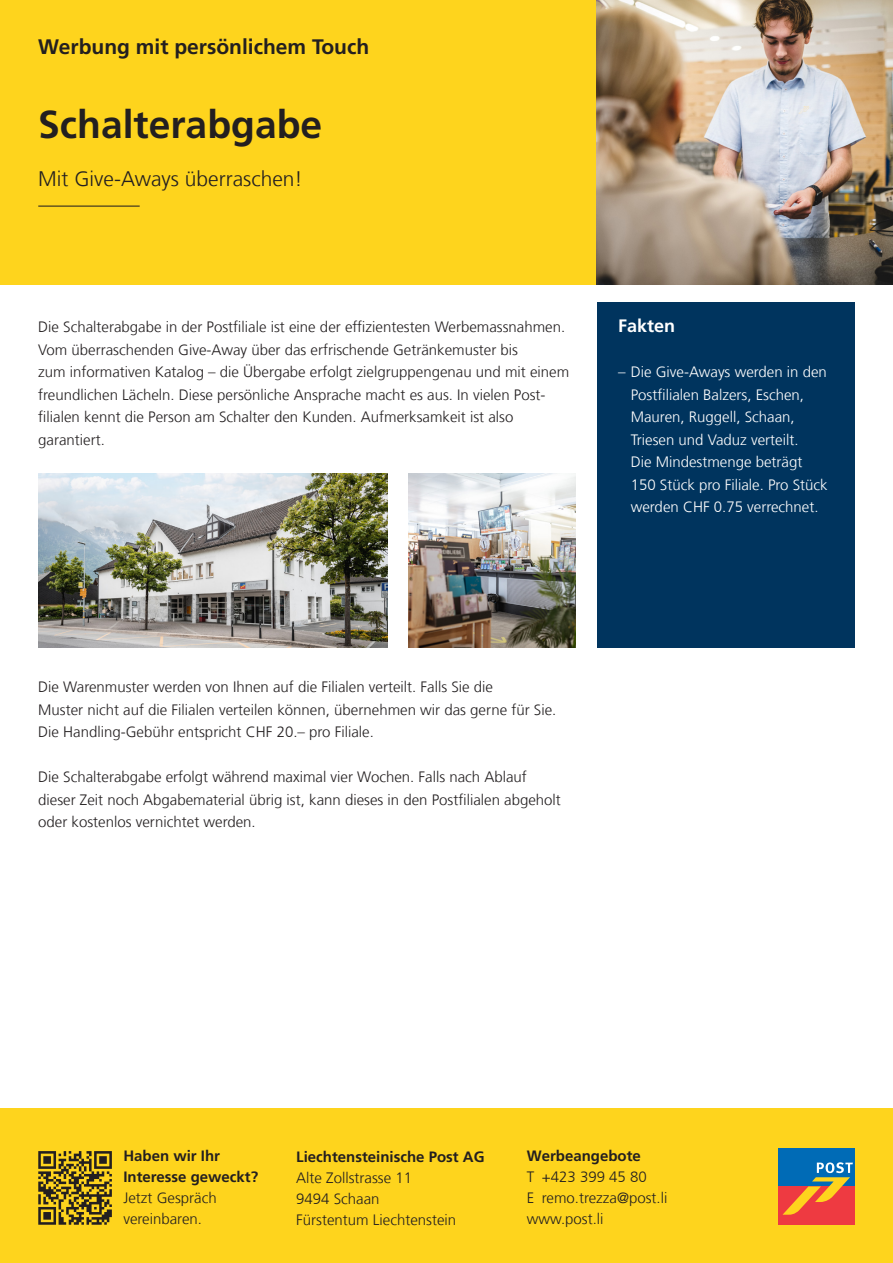
<style>
.page{position:relative;width:893px;height:1263px;background:#fff}
.page>*{position:absolute;margin:0;border:0;box-sizing:border-box;transform-origin:0 0}
.LIPO_Haupttitel_gelb{font:700 39px "Frutiger";color:#231f20}
.LIPO_Untertitel_gelb{font:700 21px "Frutiger";color:#231f20}
.LIPO_Untertitel_gelb-2{font:300 21px "Frutiger";color:#231f20}
.LIPO_Factbox_Titel-n{font:700 18px "Frutiger";color:#fff}
.LIPO_Grundtext-neu{font:300 15px/22.5px "Frutiger";color:#231f20}
.t1{font:300 15px/22.5px "Frutiger";color:#fff}
.t2{font:700 15px/21px "Frutiger";color:#231f20}
</style>
<div class="page">
<div style="left:0;top:0;width:597px;height:285px;background:#fed41d"></div>
<div style="left:0;top:1108px;width:893px;height:155px;background:#fed41d"></div>
<svg style="left:38px;top:1151px;width:74px;height:74px"></svg>
<div style="left:778px;top:1148px;width:77px;height:38px;background:#006bb6"></div>
<div style="left:778px;top:1186px;width:77px;height:39px;background:#ee3a41"></div>
<svg style="left:782px;top:1162px;width:71px;height:53px"></svg>
<img style="left:597px;top:0;width:296px;height:285px">
<hr style="left:38px;top:206px;width:102px;height:1px;background:#231f20">
<div style="left:597px;top:302px;width:258px;height:345px;background:#00345e"></div>
<img style="left:409px;top:473px;width:166px;height:174px">
<img style="left:38px;top:473px;width:349px;height:174px">
<p class="LIPO_Untertitel_gelb" style="left:38px;top:34px;width:332px">Werbung mit persönlichem Touch</p>
<p class="LIPO_Haupttitel_gelb" style="left:38px;top:101px;width:285px">Schalterabgabe</p>
<p class="LIPO_Untertitel_gelb-2" style="left:38px;top:166px;width:266px">Mit Give-Aways überraschen!</p>
<p class="LIPO_Grundtext-neu" style="left:38px;top:316px;width:532px">Die Schalterabgabe in der Postfiliale ist eine der effizientesten Werbemassnahmen.<br>Vom überraschenden Give-Away über das erfrischende Getränkemuster bis<br>zum informativen Katalog – die Übergabe erfolgt zielgruppengenau und mit einem freundlichen Lächeln. Diese persönliche Ansprache macht es aus. In vielen Post&shy;filialen kennt die Person am Schalter den Kunden. Aufmerksamkeit ist also garantiert.</p>
<p class="LIPO_Factbox_Titel-n" style="left:618px;top:315px;width:59px">Fakten</p>
<p class="t1" style="left:631px;top:361px;width:198px;text-indent:-13px">– Die Give-Aways werden in den<br>Postfilialen Balzers, Eschen,<br>Mauren, Ruggell, Schaan,<br>Triesen und Vaduz verteilt.<br>Die Mindestmenge beträgt<br>150 Stück pro Filiale. Pro Stück werden CHF 0.75 verrechnet.</p>
<p class="LIPO_Grundtext-neu" style="left:38px;top:676px;width:520px">Die Warenmuster werden von Ihnen auf die Filialen verteilt. Falls Sie die<br>Muster nicht auf die Filialen verteilen können, übernehmen wir das gerne für Sie.<br>Die Handling-Gebühr entspricht CHF 20.– pro Filiale.</p>
<p class="LIPO_Grundtext-neu" style="left:38px;top:766px;width:524px">Die Schalterabgabe erfolgt während maximal vier Wochen. Falls nach Ablauf dieser Zeit noch Abgabematerial übrig ist, kann dieses in den Postfilialen abgeholt oder kostenlos vernichtet werden.</p>
<p class="t2" style="left:123px;top:1146px;width:136px">Haben wir Ihr<br>Interesse geweckt?</p>
<p class="LIPO_Grundtext-neu" style="left:123px;top:1188px;width:95px;line-height:21px">Jetzt Gespräch vereinbaren.</p>
<p class="t2" style="left:296px;top:1146px;width:190px">Liechtensteinische Post AG</p>
<p class="LIPO_Grundtext-neu" style="left:296px;top:1167px;width:161px;line-height:21px">Alte Zollstrasse 11<br>9494 Schaan<br>Fürstentum Liechtenstein</p>
<p class="t2" style="left:527px;top:1146px;width:115px">Werbeangebote</p>
<p class="LIPO_Grundtext-neu" style="left:527px;top:1167px;width:142px;line-height:21px">T +423 399 45 80<br>E remo.trezza@post.li www.post.li</p>
</div>
